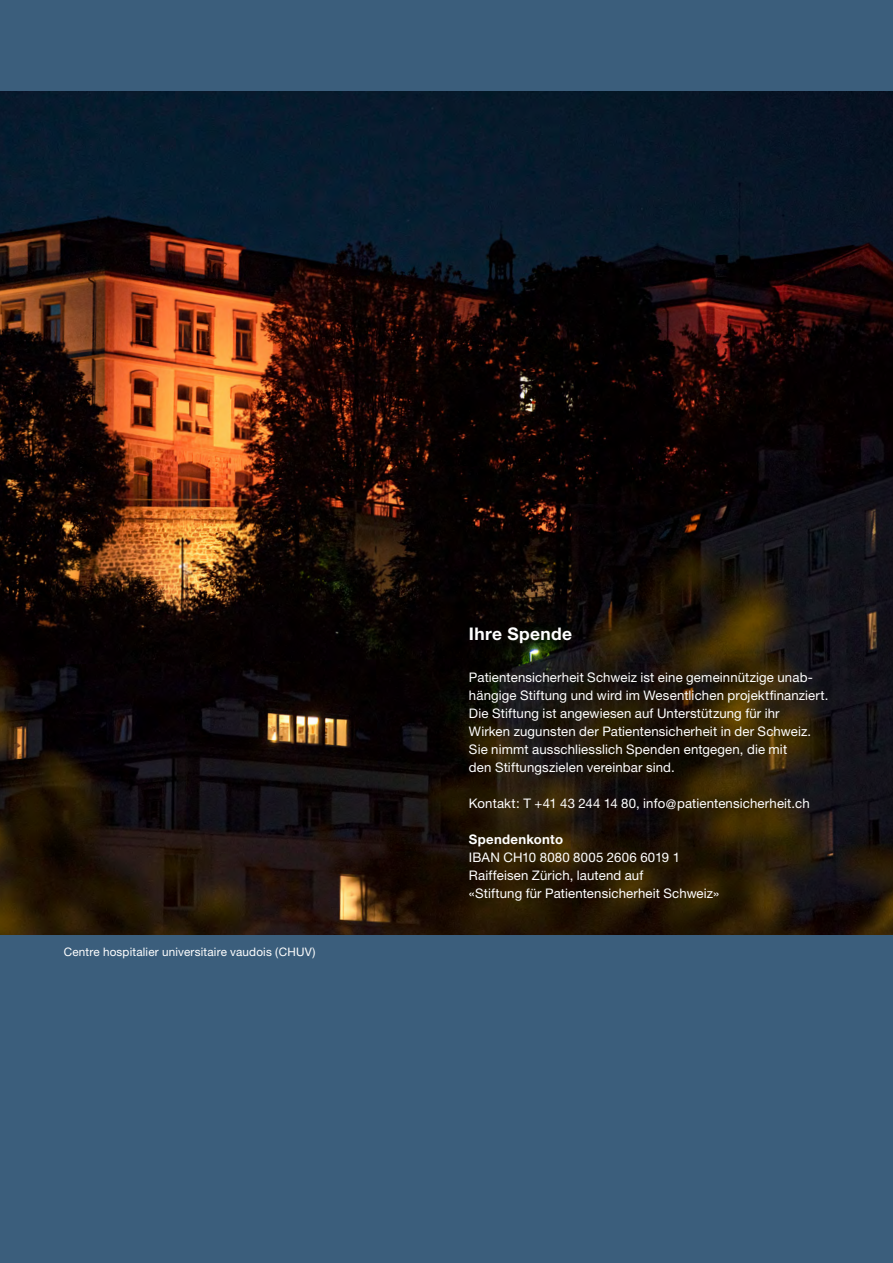
<style>
.page{position:relative;width:893px;height:1263px;background:#3b5e7c}
.page>*{position:absolute;margin:0;border:0;box-sizing:border-box;transform-origin:0 0}
.t1{font:700 17.4px "Helvetica Neue";letter-spacing:.02em;color:#fff}
.t2{font:13.2px/18px "Helvetica Neue";letter-spacing:.01em;color:#fff}
.t3{font:700 13.2px "Helvetica Neue";letter-spacing:.02em;color:#fff}
.t4{font:11.7px "Helvetica Neue";letter-spacing:.015em;color:#fff}
</style>
<div class="page">
<img style="left:0;top:91px;width:893px;height:843px">
<p class="t4" style="left:64px;top:945px;width:253px">Centre hospitalier universitaire vaudois (CHUV)</p>
<h1 class="t1" style="left:469px;top:623px;width:105px">Ihre Spende</h1>
<p class="t2" style="left:469px;top:668px;width:361px">Patientensicherheit Schweiz ist eine gemeinnützige unab&shy;hängige Stiftung und wird im Wesentlichen projektfinanziert.<br>Die Stiftung ist angewiesen auf Unterstützung für ihr<br>Wirken zugunsten der Patientensicherheit in der Schweiz.<br>Sie nimmt ausschliesslich Spenden entgegen, die mit<br>den Stiftungszielen vereinbar sind.</p>
<p class="t2" style="left:469px;top:794px;width:342px">Kontakt: T +41 43 244 14 80, info@patientensicherheit.ch</p>
<p class="t3" style="left:469px;top:831px;width:96px">Spendenkonto</p>
<p class="t2" style="left:469px;top:848px;width:252px">IBAN CH10 8080 8005 2606 6019 1<br>Raiffeisen Zürich, lautend auf<br>«Stiftung für Patientensicherheit Schweiz»</p>
</div>
